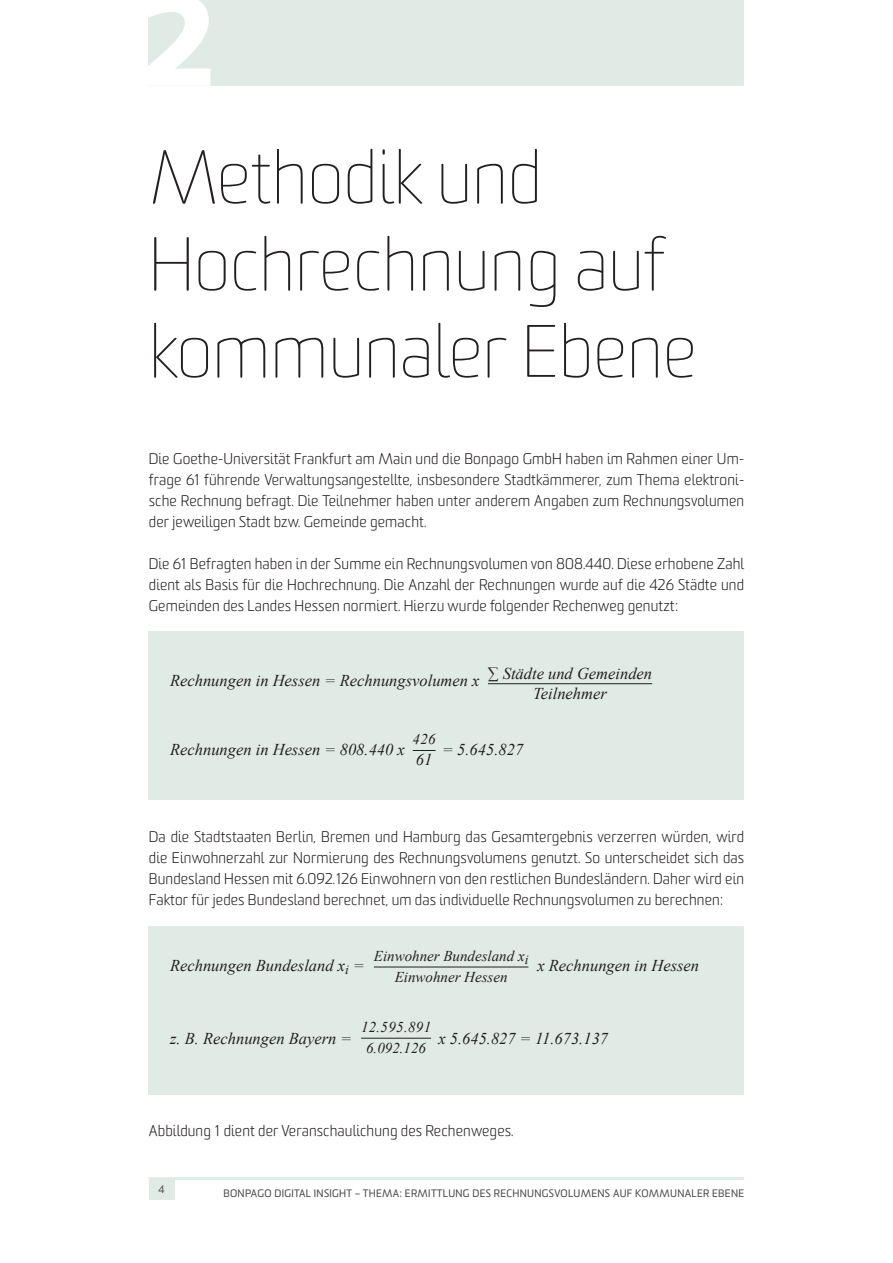
<style>
.page{position:relative;width:893px;height:1263px;background:#fff}
.page>*{position:absolute;margin:0;border:0;box-sizing:border-box;transform-origin:0 0}
.t1{font:900 129px "Frutiger LT Std";color:#fff}
.t2{font:100 72px/87px "Sommet Rounded";color:#231f20}
.t3{font:italic 16.5px/19.5px "Times New Roman";color:#231f20;text-align:center}
.t4{font:300 15px/21px "Sommet Rounded";letter-spacing:.01em;color:#231f20;text-align:justify}
.t5{font:italic 15px/21px "Times New Roman";color:#231f20;text-align:center}
.t6{font:italic 15px/21px "Times New Roman";letter-spacing:.02em;color:#231f20;text-align:center}
.t7{font:10.5px "Sommet Rounded";letter-spacing:.03em;color:#4b4c4d}
.s1{font-size:15px}
</style>
<div class="page">
<div style="left:149px;top:1178px;width:25px;height:21px;background:#e1ebe6"></div>
<hr style="left:149px;top:1177px;width:595px;height:3px;background:#e1ebe6">
<div style="left:149px;top:631px;width:595px;height:169px;background:#e1ebe6"></div>
<div style="left:149px;top:926px;width:595px;height:169px;background:#e1ebe6"></div>
<div style="left:149px;top:0;width:595px;height:85px;background:#e1ebe6"></div>
<hr style="left:488px;top:683px;width:164px;height:1px;background:#231f20">
<hr style="left:374px;top:967px;width:154px;height:1px;background:#231f20">
<svg style="left:413px;top:750px;width:23px;height:1px"></svg>
<hr style="left:361px;top:1038px;width:70px;height:1px;background:#231f20">
<h1 class="t1" style="left:140px;top:-37px;width:80px">2</h1>
<h2 class="t2" style="left:149px;top:137px;width:549px">Methodik und<br>Hochrechnung auf kommunaler Ebene</h2>
<p class="t4" style="left:149px;top:449px;width:597px">Die Goethe-Universität Frankfurt am Main und die Bonpago GmbH haben im Rahmen einer Um&shy;frage 61 führende Verwaltungsangestellte, insbesondere Stadtkämmerer, zum Thema elektroni&shy;sche Rechnung befragt. Die Teilnehmer haben unter anderem Angaben zum Rechnungsvolumen der jeweiligen Stadt bzw. Gemeinde gemacht.</p>
<p class="t4" style="left:149px;top:554px;width:597px">Die 61 Befragten haben in der Summe ein Rechnungsvolumen von 808.440. Diese erhobene Zahl dient als Basis für die Hochrechnung. Die Anzahl der Rechnungen wurde auf die 426 Städte und Gemeinden des Landes Hessen normiert. Hierzu wurde folgender Rechenweg genutzt:</p>
<p class="t3" style="left:170px;top:670px;width:311px">Rechnungen in Hessen = Rechnungsvolumen x</p>
<p class="t3" style="left:488px;top:663px;width:166px"><span class="s1">∑</span> Städte und Gemeinden<br>Teilnehmer</p>
<p class="t5" style="left:413px;top:728px;width:25px">426</p>
<p class="t3" style="left:416px;top:750px;width:18px">61</p>
<p class="t3" style="left:170px;top:739px;width:236px">Rechnungen in Hessen = 808.440 x</p>
<p class="t3" style="left:442px;top:739px;width:83px">= 5.645.827</p>
<p class="t4" style="left:149px;top:827px;width:597px">Da die Stadtstaaten Berlin, Bremen und Hamburg das Gesamtergebnis verzerren würden, wird die Einwohnerzahl zur Normierung des Rechnungsvolumens genutzt. So unterscheidet sich das Bundesland Hessen mit 6.092.126 Einwohnern von den restlichen Bundesländern. Daher wird ein Faktor für jedes Bundesland berechnet, um das individuelle Rechnungsvolumen zu berechnen:</p>
<p class="t5" style="left:374px;top:945px;width:156px">Einwohner Bundesland x<sub>i<br></sub>Einwohner Hessen</p>
<p class="t3" style="left:170px;top:956px;width:196px">Rechnungen Bundesland x<sub>i</sub> =</p>
<p class="t3" style="left:537px;top:956px;width:163px">x Rechnungen in Hessen</p>
<p class="t6" style="left:361px;top:1016px;width:72px">12.595.891<br>6.092.126</p>
<p class="t3" style="left:170px;top:1028px;width:183px">z. B. Rechnungen Bayern =</p>
<p class="t3" style="left:438px;top:1028px;width:171px">x 5.645.827 = 11.673.137</p>
<p class="t4" style="left:149px;top:1121px;width:366px">Abbildung 1 dient der Veranschaulichung des Rechenweges.</p>
<p class="t7" style="left:159px;top:1182px;width:8px">4</p>
<p class="t7" style="left:223px;top:1187px;width:522px">BONPAGO DIGITAL INSIGHT – THEMA: ERMITTLUNG DES RECHNUNGSVOLUMENS AUF KOMMUNALER EBENE</p>
</div>
